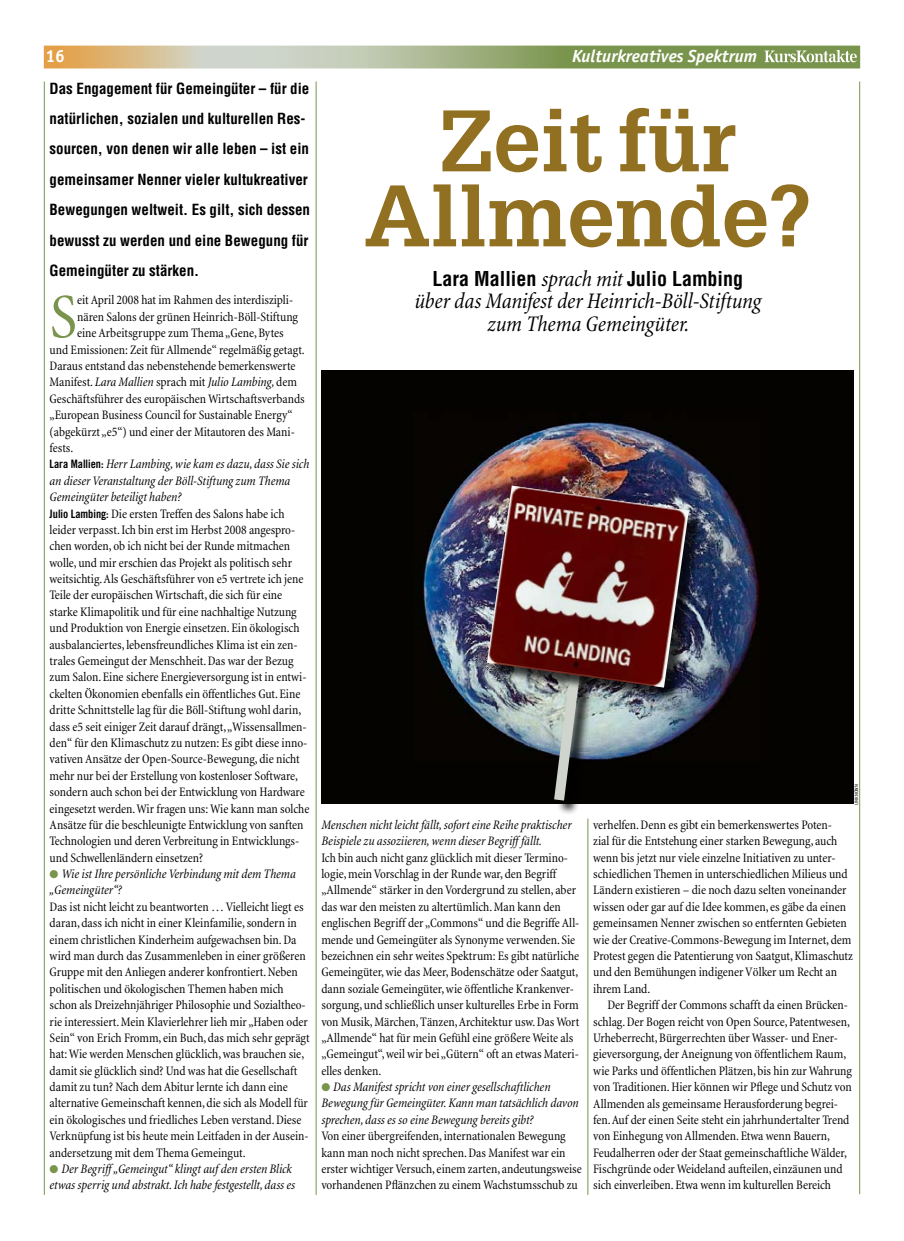
<style>
.page{position:relative;width:904px;height:1241px;background:#fff}
.page>*{position:absolute;margin:0;border:0;box-sizing:border-box;transform-origin:0 0}
.t1{font:700 85px/75px "Glypha";color:#927021;text-align:center}
.t2{font:condensed 64.38px "Minion";color:#79944c}
.t3{font:italic condensed 22.5px/22.5px "Minion";letter-spacing:-.005em;color:#000;text-align:center}
.t4{font:700 condensed 20px "Helvetica";color:#000}
.t5{font:italic 700 17.5px "Officina Sans";color:#fff}
.t6{font:700 17.5px "Officina Sans";color:#fff}
.t7{font:700 condensed 15px/30.4px "Helvetica";color:#000}
.t8{font:condensed 13.12px/16.4px "Minion";letter-spacing:-.005em;color:#000}
.t9{font:italic condensed 13.12px/16.4px "Minion";letter-spacing:-.005em;color:#000}
.t10{font:5px "Officina Sans";color:#000}
.s1{font-style:normal}
.s2{font-family:"Trade Gothic Bold Cond Twenty";font-style:normal;font-stretch:normal;font-size:11.62px}
.s3{font-family:"Trade Gothic Bold Cond Twenty";font-stretch:normal;font-size:11.62px}
.s4{color:#79944c}
.s5{font-family:"Minion";font-weight:400;font-style:italic;font-size:22.5px}
</style>
<div class="page">
<svg style="left:46px;top:48px;width:811px;height:18px;background:#a9b07f"></svg>
<svg style="left:764px;top:50px;width:92px;height:12px"></svg>
<hr style="left:859px;top:81px;width:1px;height:1112px;background:#79944c">
<hr style="left:44px;top:81px;width:1px;height:1113px;background:#79944c">
<hr style="left:587px;top:818px;width:1px;height:376px;background:#79944c">
<hr style="left:316px;top:81px;width:1px;height:1113px;background:#79944c">
<div style="left:321px;top:370px;width:533px;height:433px;background:#050300"></div>
<img style="left:422px;top:421px;width:338px;height:339px">
<div style="left:556px;top:667px;width:39px;height:148px;background:#000;opacity:.75"></div>
<svg style="left:548px;top:702px;width:39px;height:109px"></svg>
<div style="left:489px;top:487px;width:214px;height:215px;background:#000;opacity:.75"></div>
<img style="left:487px;top:485px;width:202px;height:202px">
<h3 class="t6" style="left:45px;top:45px;width:21px">16</h3>
<h3 class="t5" style="left:572px;top:46px;width:187px">Kulturkreatives Spektrum</h3>
<p class="t7" style="left:50px;top:73px;width:262px">Das Engagement für Gemeingüter – für die natürlichen, sozialen und kulturellen Res&shy;sourcen, von denen wir alle leben – ist ein gemeinsamer Nenner vieler kultukreativer Bewegungen weltweit. Es gilt, sich dessen bewusst zu werden und eine Bewegung für Gemeingüter zu stärken.</p>
<h2 class="t2" style="left:50px;top:283px;width:29px">S</h2>
<p class="t8" style="left:77px;top:292px;width:217px">eit April 2008 hat im Rahmen des interdiszipli-</p>
<p class="t8" style="left:77px;top:309px;width:222px">nären Salons der grünen Heinrich-Böll-Stiftung</p>
<p class="t8" style="left:77px;top:325px;width:208px">eine Arbeitsgruppe zum Thema „Gene, Bytes</p>
<p class="t8" style="left:50px;top:341px;width:257px">und Emissionen: Zeit für Allmende“ regelmäßig getagt.</p>
<p class="t8" style="left:50px;top:358px;width:247px">Daraus entstand das nebenstehende bemerkenswerte</p>
<p class="t9" style="left:50px;top:374px;width:249px"><span class="s1">Manifest.</span> Lara Mallien <span class="s1">sprach mit</span> Julio Lambing, <span class="s1">dem</span></p>
<p class="t8" style="left:50px;top:391px;width:257px">Geschäftsführer des europäischen Wirtschaftsverbands</p>
<p class="t8" style="left:50px;top:407px;width:244px">„European Business Council for Sustainable Energy“</p>
<p class="t8" style="left:50px;top:423px;width:247px">(abgekürzt „e5“) und einer der Mitautoren des Mani-</p>
<p class="t8" style="left:50px;top:440px;width:25px">fests.</p>
<p class="t9" style="left:50px;top:456px;width:261px"><span class="s2">Lara Mallien:</span> Herr Lambing, wie kam es dazu, dass Sie sich</p>
<p class="t9" style="left:50px;top:472px;width:242px">an dieser Veranstaltung der Böll-Stiftung zum Thema</p>
<p class="t9" style="left:50px;top:489px;width:133px">Gemeingüter beteiligt haben?</p>
<p class="t8" style="left:50px;top:505px;width:236px"><span class="s3">Julio Lambing:</span> Die ersten Treffen des Salons habe ich</p>
<p class="t8" style="left:50px;top:522px;width:247px">leider verpasst. Ich bin erst im Herbst 2008 angespro-</p>
<p class="t8" style="left:50px;top:538px;width:242px">chen worden, ob ich nicht bei der Runde mitmachen</p>
<p class="t8" style="left:50px;top:554px;width:244px">wolle, und mir erschien das Projekt als politisch sehr</p>
<p class="t8" style="left:50px;top:571px;width:255px">weitsichtig. Als Geschäftsführer von e5 vertrete ich jene</p>
<p class="t8" style="left:50px;top:587px;width:234px">Teile der europäischen Wirtschaft, die sich für eine</p>
<p class="t8" style="left:50px;top:603px;width:248px">starke Klimapolitik und für eine nachhaltige Nutzung</p>
<p class="t8" style="left:50px;top:620px;width:251px">und Produktion von Energie einsetzen. Ein ökologisch</p>
<p class="t8" style="left:50px;top:636px;width:249px">ausbalanciertes, lebensfreundliches Klima ist ein zen-</p>
<p class="t8" style="left:50px;top:653px;width:245px">trales Gemeingut der Menschheit. Das war der Bezug</p>
<p class="t8" style="left:50px;top:669px;width:258px">zum Salon. Eine sichere Energieversorgung ist in entwi-</p>
<p class="t8" style="left:50px;top:685px;width:252px">ckelten Ökonomien ebenfalls ein öffentliches Gut. Eine</p>
<p class="t8" style="left:50px;top:702px;width:253px">dritte Schnittstelle lag für die Böll-Stiftung wohl darin,</p>
<p class="t8" style="left:50px;top:718px;width:257px">dass e5 seit einiger Zeit darauf drängt, „Wissensallmen-</p>
<p class="t8" style="left:50px;top:734px;width:259px">den“ für den Klimaschutz zu nutzen: Es gibt diese inno-</p>
<p class="t8" style="left:50px;top:751px;width:251px">vativen Ansätze der Open-Source-Bewegung, die nicht</p>
<p class="t8" style="left:50px;top:767px;width:250px">mehr nur bei der Erstellung von kostenloser Software,</p>
<p class="t8" style="left:50px;top:784px;width:256px">sondern auch schon bei der Entwicklung von Hardware</p>
<p class="t8" style="left:50px;top:800px;width:261px">eingesetzt werden. Wir fragen uns: Wie kann man solche</p>
<p class="t8" style="left:50px;top:816px;width:255px">Ansätze für die beschleunigte Entwicklung von sanften</p>
<p class="t8" style="left:50px;top:833px;width:251px">Technologien und deren Verbreitung in Entwicklungs-</p>
<p class="t8" style="left:50px;top:849px;width:155px">und Schwellenländern einsetzen?</p>
<p class="t9" style="left:50px;top:865px;width:248px"><span class="s4">●</span> Wie ist Ihre persönliche Verbindung mit dem Thema „Gemeingüter“?</p>
<p class="t8" style="left:50px;top:898px;width:262px">Das ist nicht leicht zu beantworten … Vielleicht liegt es daran, dass ich nicht in einer Kleinfamilie, sondern in einem christlichen Kinderheim aufgewachsen bin. Da wird man durch das Zusammenleben in einer größeren Gruppe mit den Anliegen anderer konfrontiert. Neben politischen und ökologischen Themen haben mich schon als Dreizehnjähriger Philosophie und Sozialtheo&shy;rie interessiert. Mein Klavierlehrer lieh mir „Haben oder Sein“ von Erich Fromm, ein Buch, das mich sehr geprägt hat: Wie werden Menschen glücklich, was brauchen sie, damit sie glücklich sind? Und was hat die Gesellschaft damit zu tun? Nach dem Abitur lernte ich dann eine alternative Gemeinschaft kennen, die sich als Modell für ein ökologisches und friedliches Leben verstand. Diese Verknüpfung ist bis heute mein Leitfaden in der Ausein&shy;andersetzung mit dem Thema Gemeingut.</p>
<p class="t9" style="left:50px;top:1160px;width:247px"><span class="s4">●</span> Der Begriff „Gemeingut“ klingt auf den ersten Blick etwas sperrig und abstrakt. Ich habe festgestellt, dass es</p>
<h1 class="t1" style="left:364px;top:101px;width:449px">Zeit für<br>Allmende?</h1>
<h3 class="t4" style="left:432px;top:266px;width:312px">Lara Mallien <span class="s5">sprach mit</span> Julio Lambing</h3>
<h3 class="t3" style="left:414px;top:290px;width:348px">über das Manifest der Heinrich-Böll-Stiftung zum Thema Gemeingüter.</h3>
<p class="t10" style="left:853px;top:804px;width:22px;rotate:-90deg">unknown</p>
<p class="t9" style="left:321px;top:816px;width:252px">Menschen nicht leicht fällt, sofort eine Reihe praktischer<br>Beispiele zu assoziieren, wenn dieser Begriff fällt.</p>
<p class="t8" style="left:321px;top:849px;width:259px">Ich bin auch nicht ganz glücklich mit dieser Termino&shy;logie, mein Vorschlag in der Runde war, den Begriff „Allmende“ stärker in den Vordergrund zu stellen, aber das war den meisten zu altertümlich. Man kann den englischen Begriff der „Commons“ und die Begriffe All&shy;mende und Gemeingüter als Synonyme verwenden. Sie bezeichnen ein sehr weites Spektrum: Es gibt natürliche Gemeingüter, wie das Meer, Bodenschätze oder Saatgut, dann soziale Gemeingüter, wie öffentliche Krankenver&shy;sorgung, und schließlich unser kulturelles Erbe in Form von Musik, Märchen, Tänzen, Architektur usw. Das Wort „Allmende“ hat für mein Gefühl eine größere Weite als „Gemeingut“, weil wir bei „Gütern“ oft an etwas Materi&shy;elles denken.</p>
<p class="t9" style="left:321px;top:1078px;width:259px"><span class="s4">●</span> Das Manifest spricht von einer gesellschaftlichen<br>Bewegung für Gemeingüter. Kann man tatsächlich davon sprechen, dass es so eine Bewegung bereits gibt?</p>
<p class="t8" style="left:321px;top:1127px;width:262px">Von einer übergreifenden, internationalen Bewegung kann man noch nicht sprechen. Das Manifest war ein erster wichtiger Versuch, einem zarten, andeutungsweise vorhandenen Pflänzchen zu einem Wachstumsschub zu</p>
<p class="t8" style="left:593px;top:816px;width:261px">verhelfen. Denn es gibt ein bemerkenswertes Poten-<br>zial für die Entstehung einer starken Bewegung, auch wenn bis jetzt nur viele einzelne Initiativen zu unter&shy;schiedlichen Themen in unterschiedlichen Milieus und Ländern existieren – die noch dazu selten voneinander wissen oder gar auf die Idee kommen, es gäbe da einen gemeinsamen Nenner zwischen so entfernten Gebieten wie der Creative-Commons-Bewegung im Internet, dem Protest gegen die Patentierung von Saatgut, Klimaschutz und den Bemühungen indigener Völker um Recht an ihrem Land.</p>
<p class="t8" style="left:593px;top:996px;width:260px;text-indent:14px">Der Begriff der Commons schafft da einen Brücken&shy;schlag. Der Bogen reicht von Open Source, Patentwesen, Urheberrecht, Bürgerrechten über Wasser- und Ener&shy;gieversorgung, der Aneignung von öffentlichem Raum, wie Parks und öffentlichen Plätzen, bis hin zur Wahrung von Traditionen. Hier können wir Pflege und Schutz von Allmenden als gemeinsame Herausforderung begrei&shy;fen. Auf der einen Seite steht ein jahrhundertalter Trend von Einhegung von Allmenden. Etwa wenn Bauern, Feudalherren oder der Staat gemeinschaftliche Wälder, Fischgründe oder Weideland aufteilen, einzäunen und sich einverleiben. Etwa wenn im kulturellen Bereich</p>
</div>
